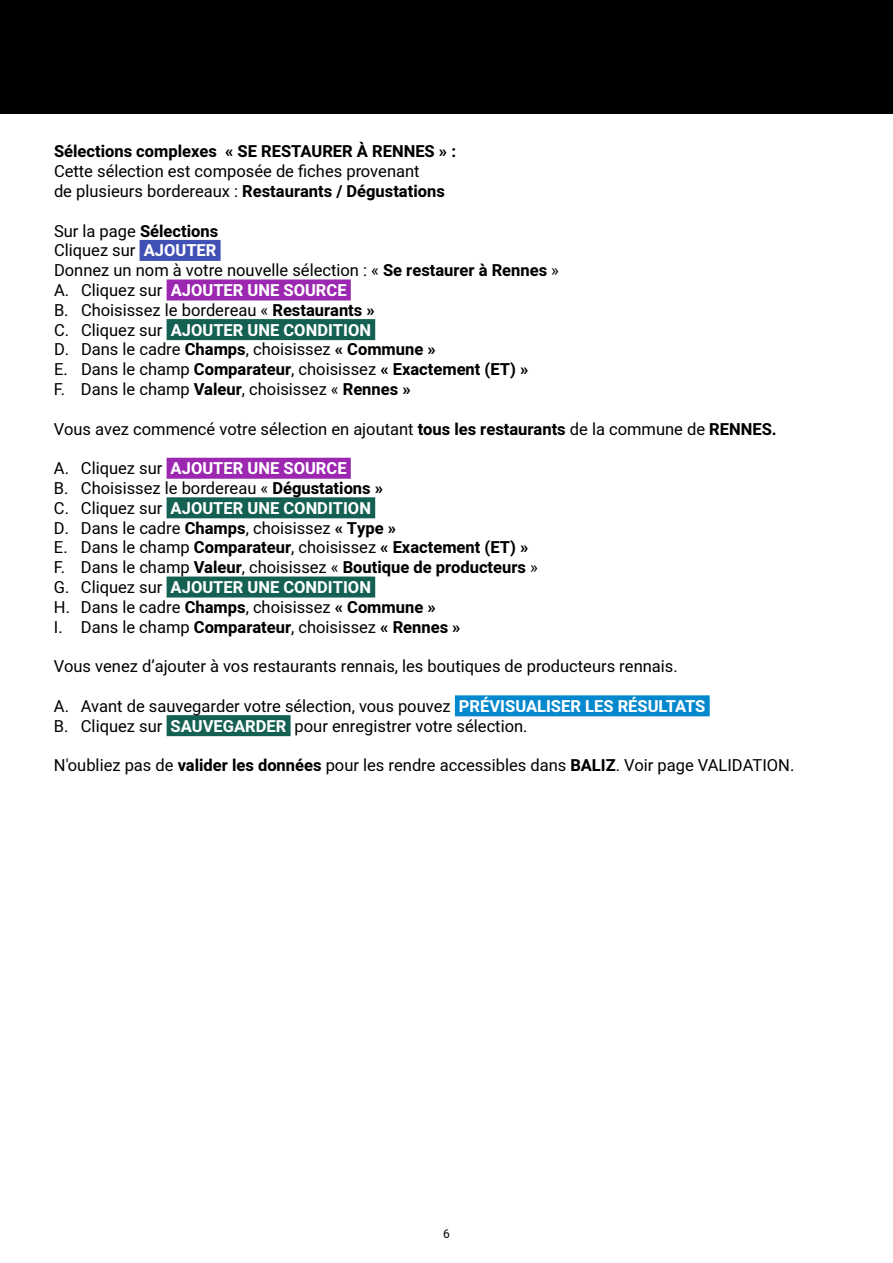
<style>
.page{position:relative;width:893px;height:1263px;background:#fff}
.page>*{position:absolute;margin:0;border:0;box-sizing:border-box;transform-origin:0 0}
.t1{font:16.5px/19.8px "Heebo";color:#000}
.t2{font:700 16.5px "Heebo";color:#000}
.t3{font:12px "Heebo";color:#000}
.s1{font-weight:700}
.s2{font-weight:700;color:#fff}
</style>
<div class="page">
<div style="left:0;top:0;width:893px;height:114px;background:#000"></div>
<div style="left:140px;top:240px;width:81px;height:21px;background:#4150b5"></div>
<div style="left:167px;top:279px;width:184px;height:21px;background:#9c28b1"></div>
<div style="left:167px;top:319px;width:208px;height:21px;background:#146053"></div>
<div style="left:167px;top:458px;width:184px;height:21px;background:#9c28b1"></div>
<div style="left:167px;top:497px;width:208px;height:21px;background:#146053"></div>
<div style="left:167px;top:576px;width:208px;height:21px;background:#146053"></div>
<div style="left:455px;top:695px;width:255px;height:21px;background:#0388cd"></div>
<div style="left:167px;top:715px;width:124px;height:21px;background:#146053"></div>
<p class="t2" style="left:54px;top:140px;width:404px">Sélections complexes « SE RESTAURER À RENNES » :</p>
<p class="t1" style="left:54px;top:161px;width:392px">Cette sélection est composée de fiches provenant<br>de plusieurs bordereaux : <span class="s1">Restaurants / Dégustations</span></p>
<p class="t1" style="left:54px;top:221px;width:506px">Sur la page <span class="s1">Sélections<br></span>Cliquez sur <span class="s2">AJOUTER<br></span>Donnez un nom à votre nouvelle sélection : « <span class="s1">Se restaurer à Rennes</span> » A. Cliquez sur <span class="s2">AJOUTER UNE SOURCE<br></span>B. Choisissez le bordereau « <span class="s1">Restaurants »<br></span>C. Cliquez sur <span class="s2">AJOUTER UNE CONDITION<br></span>D. Dans le cadre <span class="s1">Champs</span>, choisissez <span class="s1">« Commune »<br></span>E. Dans le champ <span class="s1">Comparateur</span>, choisissez <span class="s1">« Exactement (ET) »<br></span>F. Dans le champ <span class="s1">Valeur</span>, choisissez « <span class="s1">Rennes »</span></p>
<p class="t1" style="left:54px;top:419px;width:724px">Vous avez commencé votre sélection en ajoutant <span class="s1">tous les restaurants</span> de la commune de <span class="s1">RENNES.</span></p>
<p class="t1" style="left:54px;top:458px;width:485px">A. Cliquez sur <span class="s2">AJOUTER UNE SOURCE<br></span>B. Choisissez le bordereau « <span class="s1">Dégustations »<br></span>C. Cliquez sur <span class="s2">AJOUTER UNE CONDITION<br></span>D. Dans le cadre <span class="s1">Champs</span>, choisissez <span class="s1">« Type »<br></span>E. Dans le champ <span class="s1">Comparateur</span>, choisissez <span class="s1">« Exactement (ET) » </span>F. Dans le champ <span class="s1">Valeur</span>, choisissez « <span class="s1">Boutique de producteurs</span> » G. Cliquez sur <span class="s2">AJOUTER UNE CONDITION<br></span>H. Dans le cadre <span class="s1">Champs</span>, choisissez <span class="s1">« Commune »<br></span>I. Dans le champ <span class="s1">Comparateur</span>, choisissez <span class="s1">« Rennes »</span></p>
<p class="t1" style="left:54px;top:656px;width:625px">Vous venez d’ajouter à vos restaurants rennais, les boutiques de producteurs rennais.</p>
<p class="t1" style="left:54px;top:696px;width:653px">A. Avant de sauvegarder votre sélection, vous pouvez <span class="s2">PRÉVISUALISER LES RÉSULTATS<br></span>B. Cliquez sur <span class="s2">SAUVEGARDER</span> pour enregistrer votre sélection.</p>
<p class="t1" style="left:54px;top:755px;width:742px">N'oubliez pas de <span class="s1">valider les données</span> pour les rendre accessibles dans <span class="s1">BALIZ</span>. Voir page VALIDATION.</p>
<p class="t3" style="left:443px;top:1225px;width:8px">6</p>
</div>
